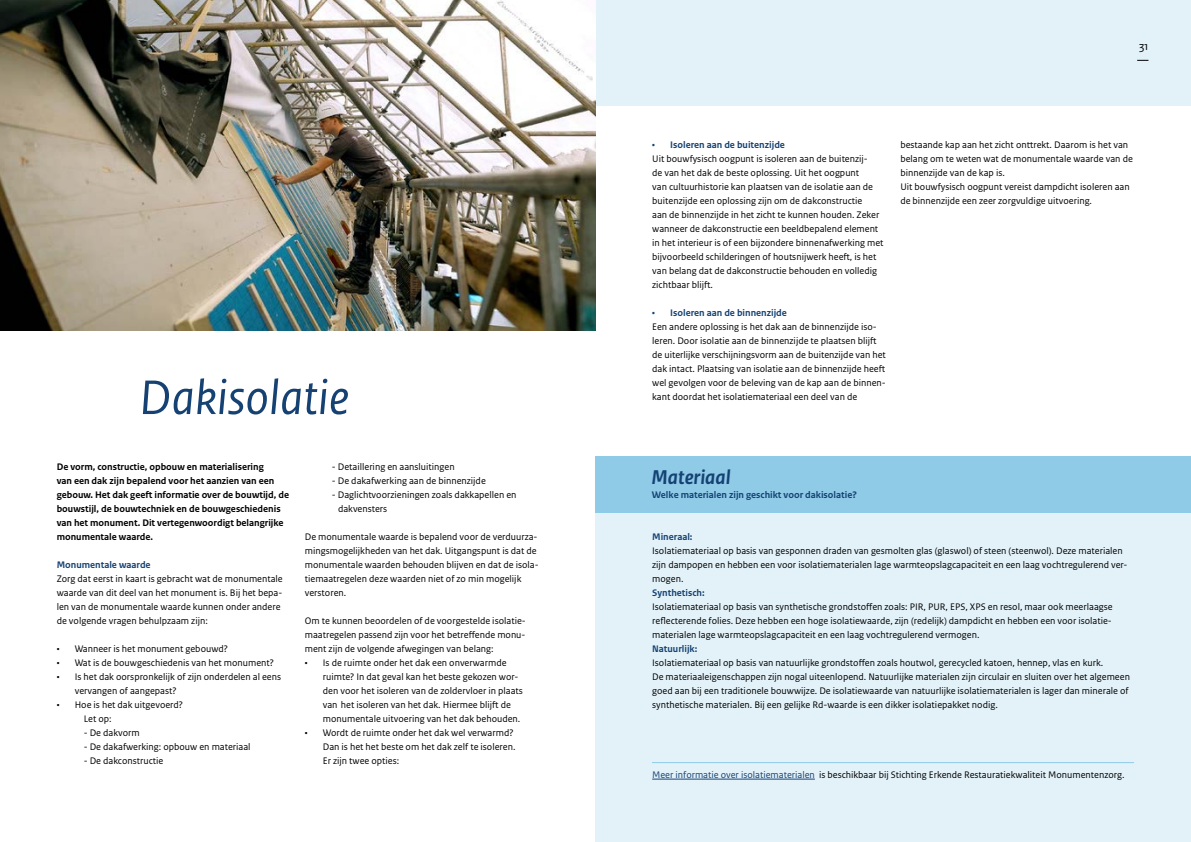
<style>
.page{position:relative;width:1191px;height:842px;background:#fff}
.page>*{position:absolute;margin:0;border:0;box-sizing:border-box;transform-origin:0 0}
.Titelkop_sans_hele_document{font:italic 51px "Rijksoverheid Sans Text";color:#154273}
.Kop_sans_hele_document{font:italic 700 21px "Rijksoverheid Sans Text";color:#154273}
.t1{font:12px "Rijksoverheid Sans Text";color:#000}
.Plat_algemene_pagina_s{font:10px/14px "Rijksoverheid Sans Text";color:#000}
.Intro_sans_algemene_pagina_s{font:700 10px/14px "Rijksoverheid Sans Text";color:#000}
.Tussenkop_sans_hele_document{font:700 10px "Rijksoverheid Sans Text";color:#154273}
.Links_sans_hele_document{font:10px "Rijksoverheid Sans Text";color:#000}
.s1{color:#154273}
</style>
<div class="page">
<div style="left:0;top:0;width:1191px;height:106px;background:#e3f2f9"></div>
<img style="left:0;top:0;width:595px;height:330px">
<div style="left:595px;top:512px;width:596px;height:330px;background:#e3f2f9"></div>
<div style="left:595px;top:456px;width:596px;height:56px;background:#8fcae7"></div>
<hr style="left:652px;top:779px;width:163px;height:1px;background:#154273">
<hr style="left:652px;top:762px;width:482px;height:1px;background:#8fcae7">
<h1 class="Titelkop_sans_hele_document" style="left:139px;top:369px;width:211px">Dakisolatie</h1>
<p class="Intro_sans_algemene_pagina_s" style="left:57px;top:460px;width:234px">De vorm, constructie, opbouw en materialisering<br>van een dak zijn bepalend voor het aanzien van een gebouw. Het dak geeft informatie over de bouwtijd, de bouwstijl, de bouwtechniek en de bouwgeschiedenis van het monument. Dit vertegenwoordigt belangrijke monumentale waarde.</p>
<h2 class="Tussenkop_sans_hele_document" style="left:57px;top:559px;width:95px">Monumentale waarde</h2>
<p class="Plat_algemene_pagina_s" style="left:57px;top:572px;width:227px">Zorg dat eerst in kaart is gebracht wat de monumentale waarde van dit deel van het monument is. Bij het bepa&shy;len van de monumentale waarde kunnen onder andere de volgende vragen behulpzaam zijn:</p>
<p class="Plat_algemene_pagina_s" style="left:57px;top:642px;width:173px">• Wanneer is het monument gebouwd?</p>
<p class="Plat_algemene_pagina_s" style="left:57px;top:656px;width:219px">• Wat is de bouwgeschiedenis van het monument?</p>
<p class="Plat_algemene_pagina_s" style="left:75px;top:670px;width:208px;text-indent:-18px">• Is het dak oorspronkelijk of zijn onderdelen al eens vervangen of aangepast?</p>
<p class="Plat_algemene_pagina_s" style="left:57px;top:698px;width:128px">• Hoe is het dak uitgevoerd?</p>
<p class="Plat_algemene_pagina_s" style="left:84px;top:712px;width:29px">Let op:</p>
<p class="Plat_algemene_pagina_s" style="left:84px;top:726px;width:58px">- De dakvorm</p>
<p class="Plat_algemene_pagina_s" style="left:84px;top:740px;width:168px">- De dakafwerking: opbouw en materiaal</p>
<p class="Plat_algemene_pagina_s" style="left:84px;top:754px;width:81px">- De dakconstructie</p>
<p class="Plat_algemene_pagina_s" style="left:332px;top:460px;width:124px">- Detaillering en aansluitingen</p>
<p class="Plat_algemene_pagina_s" style="left:332px;top:474px;width:155px">- De dakafwerking aan de binnenzijde</p>
<p class="Plat_algemene_pagina_s" style="left:338px;top:488px;width:180px;text-indent:-6px">- Daglichtvoorzieningen zoals dakkapellen en dakvensters</p>
<p class="Plat_algemene_pagina_s" style="left:305px;top:530px;width:235px">De monumentale waarde is bepalend voor de verduurza&shy;mingsmogelijkheden van het dak. Uitgangspunt is dat de monumentale waarden behouden blijven en dat de isola&shy;tiemaatregelen deze waarden niet of zo min mogelijk verstoren.</p>
<p class="Plat_algemene_pagina_s" style="left:305px;top:614px;width:222px;text-align:justify">Om te kunnen beoordelen of de voorgestelde isolatie&shy;maatregelen passend zijn voor het betreffende monu&shy;ment zijn de volgende afwegingen van belang:</p>
<p class="Plat_algemene_pagina_s" style="left:323px;top:656px;width:202px;text-indent:-18px">• Is de ruimte onder het dak een onverwarmde ruimte? In dat geval kan het beste gekozen wor&shy;den voor het isoleren van de zoldervloer in plaats van het isoleren van het dak. Hiermee blijft de monumentale uitvoering van het dak behouden.</p>
<p class="Plat_algemene_pagina_s" style="left:323px;top:726px;width:194px;text-indent:-18px">• Wordt de ruimte onder het dak wel verwarmd?<br>Dan is het het beste om het dak zelf te isoleren.<br>Er zijn twee opties:</p>
<p class="t1" style="left:1139px;top:39px;width:11px">31</p>
<p class="Tussenkop_sans_hele_document" style="left:652px;top:139px;width:134px">• Isoleren aan de buitenzijde</p>
<p class="Plat_algemene_pagina_s" style="left:652px;top:152px;width:233px">Uit bouwfysisch oogpunt is isoleren aan de buitenzij-<br>de van het dak de beste oplossing. Uit het oogpunt<br>van cultuurhistorie kan plaatsen van de isolatie aan de buitenzijde een oplossing zijn om de dakconstructie<br>aan de binnenzijde in het zicht te kunnen houden. Zeker wanneer de dakconstructie een beeldbepalend element in het interieur is of een bijzondere binnenafwerking met bijvoorbeeld schilderingen of houtsnijwerk heeft, is het van belang dat de dakconstructie behouden en volledig zichtbaar blijft.</p>
<p class="Tussenkop_sans_hele_document" style="left:652px;top:307px;width:136px">• Isoleren aan de binnenzijde</p>
<p class="Plat_algemene_pagina_s" style="left:652px;top:320px;width:235px">Een andere oplossing is het dak aan de binnenzijde iso&shy;leren. Door isolatie aan de binnenzijde te plaatsen blijft de uiterlijke verschijningsvorm aan de buitenzijde van het dak intact. Plaatsing van isolatie aan de binnenzijde heeft wel gevolgen voor de beleving van de kap aan de binnen&shy;kant doordat het isolatiemateriaal een deel van de</p>
<p class="Plat_algemene_pagina_s" style="left:900px;top:138px;width:234px">bestaande kap aan het zicht onttrekt. Daarom is het van belang om te weten wat de monumentale waarde van de binnenzijde van de kap is.</p>
<p class="Plat_algemene_pagina_s" style="left:900px;top:180px;width:231px">Uit bouwfysisch oogpunt vereist dampdicht isoleren aan de binnenzijde een zeer zorgvuldige uitvoering.</p>
<p class="Kop_sans_hele_document" style="left:652px;top:465px;width:80px">Materiaal</p>
<h2 class="Tussenkop_sans_hele_document" style="left:652px;top:489px;width:207px">Welke materialen zijn geschikt voor dakisolatie?</h2>
<h2 class="Tussenkop_sans_hele_document" style="left:652px;top:531px;width:42px">Mineraal:</h2>
<p class="Plat_algemene_pagina_s" style="left:652px;top:544px;width:477px">Isolatiemateriaal op basis van gesponnen draden van gesmolten glas (glaswol) of steen (steenwol). Deze materialen zijn dampopen en hebben een voor isolatiematerialen lage warmteopslagcapaciteit en een laag vochtregulerend ver&shy;mogen.</p>
<h2 class="Tussenkop_sans_hele_document" style="left:652px;top:587px;width:54px">Synthetisch:</h2>
<p class="Plat_algemene_pagina_s" style="left:652px;top:600px;width:462px">Isolatiemateriaal op basis van synthetische grondstoffen zoals: PIR, PUR, EPS, XPS en resol, maar ook meerlaagse reflecterende folies. Deze hebben een hoge isolatiewaarde, zijn (redelijk) dampdicht en hebben een voor isolatie-</p>
<p class="Plat_algemene_pagina_s" style="left:652px;top:628px;width:329px">materialen lage warmteopslagcapaciteit en een laag vochtregulerend vermogen.</p>
<h2 class="Tussenkop_sans_hele_document" style="left:652px;top:643px;width:47px">Natuurlijk:</h2>
<p class="Plat_algemene_pagina_s" style="left:652px;top:656px;width:452px">Isolatiemateriaal op basis van natuurlijke grondstoffen zoals houtwol, gerecycled katoen, hennep, vlas en kurk.</p>
<p class="Plat_algemene_pagina_s" style="left:652px;top:670px;width:479px">De materiaaleigenschappen zijn nogal uiteenlopend. Natuurlijke materialen zijn circulair en sluiten over het algemeen goed aan bij een traditionele bouwwijze. De isolatiewaarde van natuurlijke isolatiematerialen is lager dan minerale of synthetische materialen. Bij een gelijke Rd-waarde is een dikker isolatiepakket nodig.</p>
<p class="Links_sans_hele_document" style="left:652px;top:769px;width:474px"><span class="s1">Meer informatie over isolatiematerialen</span> is beschikbaar bij Stichting Erkende Restauratiekwaliteit Monumentenzorg.</p>
</div>
